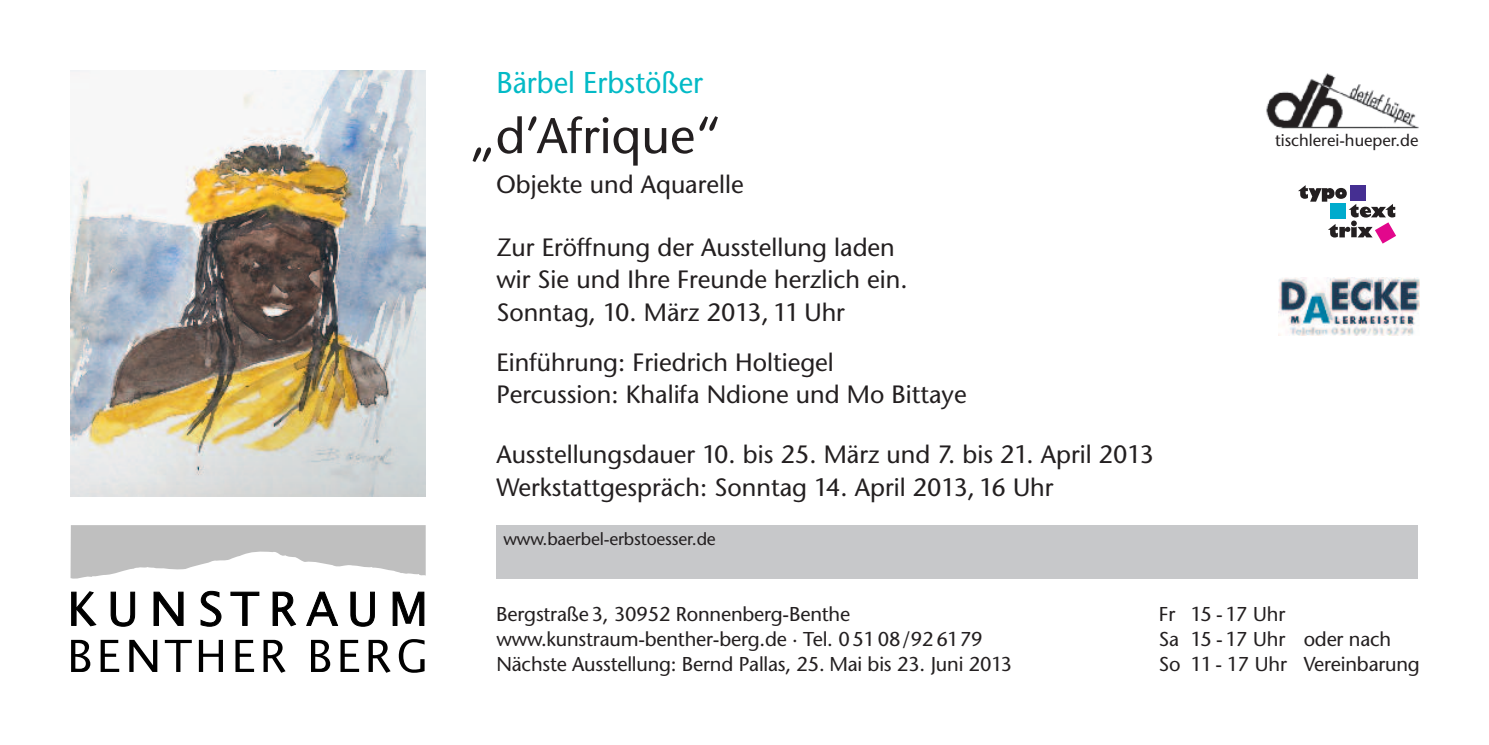
<style>
.page{position:relative;width:1489px;height:745px;background:#fff}
.page>*{position:absolute;margin:0;border:0;box-sizing:border-box;transform-origin:0 0}
.t1{font:50px "Stone Sans";color:#231f20}
.t2{font:30px "Stone Sans";color:#03bac6;scale:.95 1}
.t3{font:25px/32.5px "Stone Sans";color:#231f20}
.t4{font:20px/25px "Stone Sans";letter-spacing:-.01em;color:#231f20}
.t5{font:17.5px "Stone Sans";letter-spacing:-.01em;color:#231f20}
.t6{font:16.5px "Stone Sans";color:#231f20}
</style>
<div class="page">
<div style="left:496px;top:524px;width:921px;height:54px;background:#c7c8ca"></div>
<svg style="left:71px;top:525px;width:354px;height:54px"></svg>
<svg style="left:71px;top:591px;width:26px;height:35px"></svg>
<svg style="left:110px;top:591px;width:25px;height:35px"></svg>
<svg style="left:153px;top:591px;width:31px;height:34px"></svg>
<svg style="left:200px;top:590px;width:22px;height:36px"></svg>
<svg style="left:230px;top:591px;width:30px;height:34px"></svg>
<svg style="left:272px;top:591px;width:25px;height:35px"></svg>
<svg style="left:306px;top:591px;width:32px;height:34px"></svg>
<svg style="left:350px;top:591px;width:25px;height:35px"></svg>
<svg style="left:392px;top:591px;width:32px;height:34px"></svg>
<svg style="left:71px;top:639px;width:19px;height:32px"></svg>
<svg style="left:101px;top:639px;width:18px;height:32px"></svg>
<svg style="left:129px;top:639px;width:28px;height:32px"></svg>
<svg style="left:165px;top:639px;width:27px;height:32px"></svg>
<svg style="left:199px;top:639px;width:24px;height:32px"></svg>
<svg style="left:235px;top:639px;width:19px;height:32px"></svg>
<svg style="left:263px;top:639px;width:22px;height:33px"></svg>
<svg style="left:368px;top:639px;width:22px;height:33px"></svg>
<svg style="left:311px;top:639px;width:19px;height:32px"></svg>
<svg style="left:340px;top:639px;width:19px;height:32px"></svg>
<svg style="left:399px;top:639px;width:25px;height:33px"></svg>
<img style="left:71px;top:71px;width:354px;height:425px">
<svg style="left:1298px;top:185px;width:97px;height:58px"></svg>
<img style="left:1266px;top:73px;width:153px;height:56px">
<img style="left:1278px;top:277px;width:141px;height:58px">
<p class="t2" style="left:496px;top:71px;width:219px">Bärbel Erbstößer</p>
<h1 class="t1" style="left:470px;top:116px;width:251px">„d’Afrique“</h1>
<p class="t3" style="left:496px;top:171px;width:249px">Objekte und Aquarelle</p>
<p class="t3" style="left:496px;top:233px;width:413px">Zur Eröffnung der Ausstellung laden wir Sie und Ihre Freunde herzlich ein.<br>Sonntag, 10. März 2013, 11 Uhr</p>
<p class="t3" style="left:496px;top:348px;width:472px">Einführung: Friedrich Holtiegel<br>Percussion: Khalifa Ndione und Mo Bittaye</p>
<p class="t3" style="left:496px;top:441px;width:659px">Ausstellungsdauer 10. bis 25. März und 7. bis 21. April 2013<br>Werkstattgespräch: Sonntag 14. April 2013, 16 Uhr</p>
<p class="t5" style="left:503px;top:532px;width:214px">www.baerbel-erbstoesser.de</p>
<p class="t6" style="left:1274px;top:134px;width:145px">tischlerei-hueper.de</p>
<p class="t4" style="left:496px;top:603px;width:517px">Bergstraße3, 30952 Ronnenberg-Benthe www.kunstraum-benther-berg.de · Tel. 05108/926179<br>Nächste Ausstellung: Bernd Pallas, 25. Mai bis 23. Juni 2013</p>
<p class="t4" style="left:1158px;top:603px;width:130px;text-align:justify">Fr 15 - 17 Uhr Sa 15 - 17 Uhr So 11 - 17 Uhr</p>
<p class="t4" style="left:1303px;top:628px;width:118px">oder nach<br>Vereinbarung</p>
</div>
